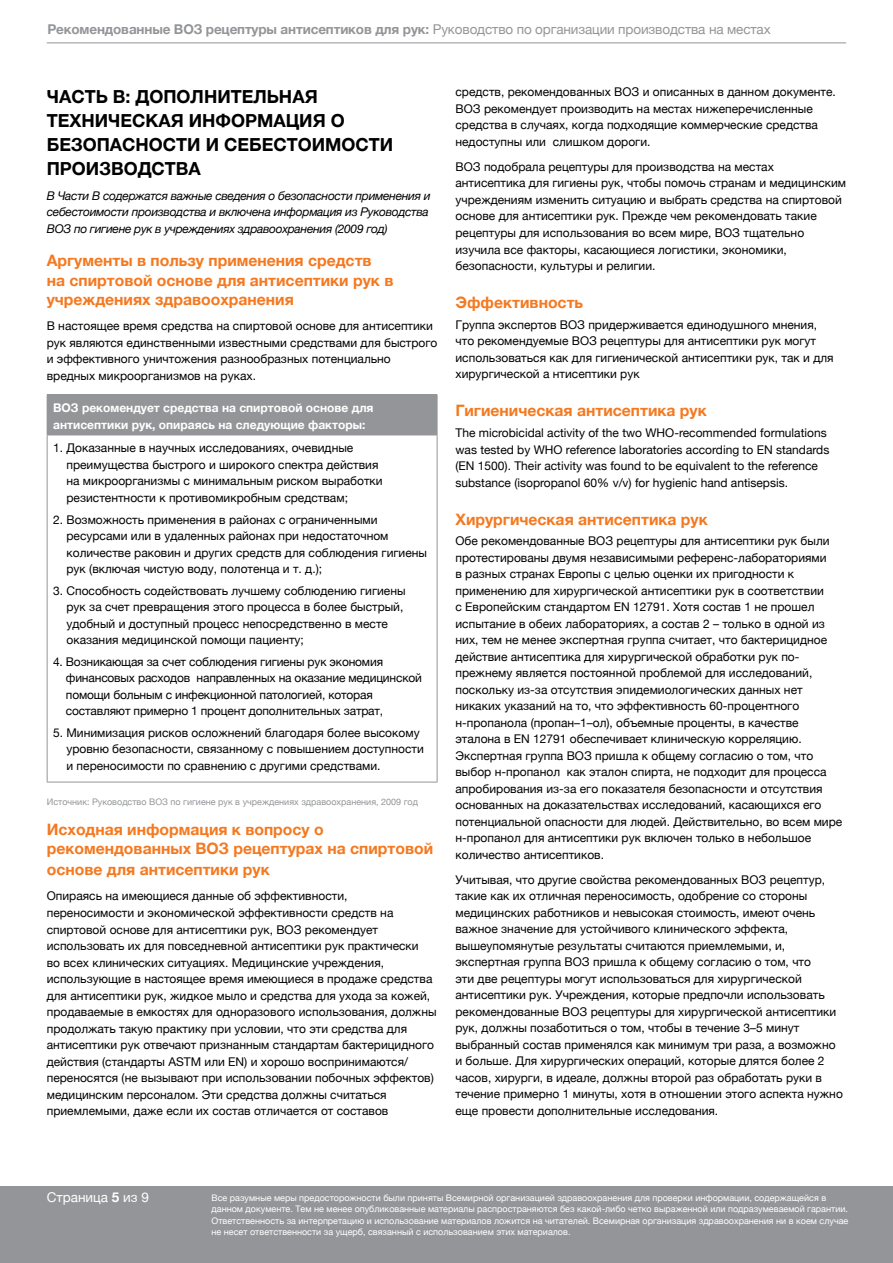
<style>
.page{position:relative;width:893px;height:1263px;background:#fff}
.page>*{position:absolute;margin:0;border:0;box-sizing:border-box;transform-origin:0 0}
.t1{font:700 18px/24px "Helvetica Neue";color:#000}
.t2{font:700 15.75px/19.5px "Helvetica Neue";color:#f47920}
.t3{font:700 13.5px "Helvetica Neue";letter-spacing:-.01em;color:#939598}
.t4{font:13.5px "Helvetica Neue";color:#fff}
.t5{font:12px/16.5px "Helvetica Neue";color:#000}
.t6{font:italic 12px/16.5px "Helvetica Neue";letter-spacing:-.025em;color:#000}
.t7{font:700 12px/16.5px "Helvetica Neue";color:#fff}
.t8{font:9px/11.2px "Helvetica Neue";color:#fff}
.t9{font:9px "Helvetica Neue";color:#939598}
.s1{font-weight:400}
.s2{font-weight:700}
</style>
<div class="page">
<hr style="left:47px;top:43px;width:799px;height:1px;background:#939598">
<div style="left:0;top:1186px;width:893px;height:77px;background:#939598"></div>
<div style="left:47px;top:395px;width:390px;height:40px;background:#939598"></div>
<hr style="left:47px;top:394px;width:390px;height:1px;background:#939598">
<hr style="left:437px;top:395px;width:1px;height:40px;background:#939598">
<hr style="left:47px;top:435px;width:390px;height:1px;background:#939598">
<hr style="left:47px;top:435px;width:1px;height:347px;background:#939598">
<hr style="left:437px;top:435px;width:1px;height:347px;background:#939598">
<hr style="left:47px;top:782px;width:390px;height:1px;background:#939598">
<p class="t3" style="left:47px;top:21px;width:725px">Рекомендованные ВОЗ рецептуры антисептиков для рук: <span class="s1">Руководство по организации производства на местах</span></p>
<h1 class="t1" style="left:47px;top:84px;width:348px">ЧАСТЬ В: ДОПОЛНИТЕЛЬНАЯ<br>ТЕХНИЧЕСКАЯ ИНФОРМАЦИЯ О<br>БЕЗОПАСНОСТИ И СЕБЕСТОИМОСТИ<br>ПРОИЗВОДСТВА</h1>
<p class="t6" style="left:47px;top:187px;width:385px">В Части В содержатся важные сведения о безопасности применения и себестоимости производства и включена информация из Руководства<br>ВОЗ по гигиене рук в учреждениях здравоохранения (2009 год)</p>
<h2 class="t2" style="left:47px;top:251px;width:348px">Аргументы в пользу применения средств на спиртовой основе для антисептики рук в учреждениях здравоохранения</h2>
<p class="t5" style="left:47px;top:318px;width:392px">В настоящее время средства на спиртовой основе для антисептики рук являются единственными известными средствами для быстрого и эффективного уничтожения разнообразных потенциально вредных микроорганизмов на руках.</p>
<p class="t7" style="left:53px;top:400px;width:322px">ВОЗ рекомендует средства на спиртовой основе для антисептики рук, опираясь на следующие факторы:</p>
<p class="t5" style="left:66px;top:440px;width:318px;text-indent:-13px">1. Доказанные в научных исследованиях, очевидные преимущества быстрого и широкого спектра действия на микроорганизмы с минимальным риском выработки резистентности к противомикробным средствам;</p>
<p class="t5" style="left:66px;top:511px;width:362px;text-indent:-13px">2. Возможность применения в районах с ограниченными ресурсами или в удаленных районах при недостаточном количестве раковин и других средств для соблюдения гигиены рук (включая чистую воду, полотенца и т. д.);</p>
<p class="t5" style="left:66px;top:582px;width:341px;text-indent:-13px">3. Способность содействовать лучшему соблюдению гигиены рук за счет превращения этого процесса в более быстрый, удобный и доступный процесс непосредственно в месте оказания медицинской помощи пациенту;</p>
<p class="t5" style="left:66px;top:653px;width:357px;text-indent:-13px">4. Возникающая за счет соблюдения гигиены рук экономия финансовых расходов направленных на оказание медицинской помощи больным с инфекционной патологией, которая составляют примерно 1 процент дополнительных затрат,</p>
<p class="t5" style="left:66px;top:724px;width:359px;text-indent:-13px">5. Минимизация рисков осложнений благодаря более высокому уровню безопасности, связанному с повышением доступности и переносимости по сравнению с другими средствами.</p>
<p class="t9" style="left:47px;top:797px;width:373px">Источник: Руководство ВОЗ по гигиене рук в учреждениях здравоохранения, 2009 год</p>
<h2 class="t2" style="left:47px;top:819px;width:388px">Исходная информация к вопросу о рекомендованных ВОЗ рецептурах на спиртовой</h2>
<h2 class="t2" style="left:47px;top:860px;width:225px">основе для антисептики рук</h2>
<p class="t5" style="left:47px;top:888px;width:391px">Опираясь на имеющиеся данные об эффективности, переносимости и экономической эффективности средств на спиртовой основе для антисептики рук, ВОЗ рекомендует использовать их для повседневной антисептики рук практически<br>во всех клинических ситуациях. Медицинские учреждения, использующие в настоящее время имеющиеся в продаже средства для антисептики рук, жидкое мыло и средства для ухода за кожей, продаваемые в емкостях для одноразового использования, должны продолжать такую практику при условии, что эти средства для антисептики рук отвечают признанным стандартам бактерицидного действия (стандарты ASTM или EN) и хорошо воспринимаются/ переносятся (не вызывают при использовании побочных эффектов) медицинским персоналом. Эти средства должны считаться приемлемыми, даже если их состав отличается от составов</p>
<p class="t5" style="left:455px;top:84px;width:382px">средств, рекомендованных ВОЗ и описанных в данном документе.<br>ВОЗ рекомендует производить на местах нижеперечисленные средства в случаях, когда подходящие коммерческие средства недоступны или слишком дороги.</p>
<p class="t5" style="left:455px;top:158px;width:392px">ВОЗ подобрала рецептуры для производства на местах антисептика для гигиены рук, чтобы помочь странам и медицинским учреждениям изменить ситуацию и выбрать средства на спиртовой основе для антисептики рук. Прежде чем рекомендовать такие рецептуры для использования во всем мире, ВОЗ тщательно изучила все факторы, касающиеся логистики, экономики, безопасности, культуры и религии.</p>
<h2 class="t2" style="left:455px;top:292px;width:129px">Эффективность</h2>
<p class="t5" style="left:455px;top:316px;width:380px">Группа экспертов ВОЗ придерживается единодушного мнения, что рекомендуемые ВОЗ рецептуры для антисептики рук могут использоваться как для гигиенической антисептики рук, так и для хирургической а нтисептики рук</p>
<h2 class="t2" style="left:455px;top:401px;width:253px">Гигиеническая антисептика рук</h2>
<p class="t5" style="left:455px;top:424px;width:375px">The microbicidal activity of the two WHO-recommended formulations was tested by WHO reference laboratories according to EN standards (EN 1500). Their activity was found to be equivalent to the reference substance (isopropanol 60% v/v) for hygienic hand antisepsis.</p>
<h2 class="t2" style="left:455px;top:509px;width:254px">Хирургическая антисептика рук</h2>
<p class="t5" style="left:455px;top:533px;width:388px">Обе рекомендованные ВОЗ рецептуры для антисептики рук были протестированы двумя независимыми референс-лабораториями<br>в разных странах Европы с целью оценки их пригодности к применению для хирургической антисептики рук в соответствии<br>с Европейским стандартом EN 12791. Хотя состав 1 не прошел испытание в обеих лабораториях, а состав 2 – только в одной из них, тем не менее экспертная группа считает, что бактерицидное действие антисептика для хирургической обработки рук по&shy;прежнему является постоянной проблемой для исследований, поскольку из-за отсутствия эпидемиологических данных нет никаких указаний на то, что эффективность 60-процентного н-пропанола (пропан–1–ол), объемные проценты, в качестве эталона в EN 12791 обеспечивает клиническую корреляцию.<br>Экспертная группа ВОЗ пришла к общему согласию о том, что выбор н-пропанол как эталон спирта, не подходит для процесса апробирования из-за его показателя безопасности и отсутствия основанных на доказательствах исследований, касающихся его потенциальной опасности для людей. Действительно, во всем мире н-пропанол для антисептики рук включен только в небольшое количество антисептиков.</p>
<p class="t5" style="left:455px;top:871px;width:389px">Учитывая, что другие свойства рекомендованных ВОЗ рецептур, такие как их отличная переносимость, одобрение со стороны медицинских работников и невысокая стоимость, имеют очень важное значение для устойчивого клинического эффекта, вышеупомянутые результаты считаются приемлемыми, и, экспертная группа ВОЗ пришла к общему согласию о том, что<br>эти две рецептуры могут использоваться для хирургической антисептики рук. Учреждения, которые предпочли использовать рекомендованные ВОЗ рецептуры для хирургической антисептики рук, должны позаботиться о том, чтобы в течение 3–5 минут выбранный состав применялся как минимум три раза, а возможно и больше. Для хирургических операций, которые длятся более 2 часов, хирурги, в идеале, должны второй раз обработать руки в течение примерно 1 минуты, хотя в отношении этого аспекта нужно еще провести дополнительные исследования.</p>
<p class="t4" style="left:47px;top:1189px;width:104px">Страница <span class="s2">5</span> из 9</p>
<p class="t8" style="left:212px;top:1192px;width:638px">Все разумные меры предосторожности были приняты Всемирной организацией здравоохранения для проверки информации, содержащейся в данном документе. Тем не менее опубликованные материалы распространяются без какой-либо четко выраженной или подразумеваемой гарантии.<br>Ответственность за интерпретацию и использование материалов ложится на читателей. Всемирная организация здравоохранения ни в коем случае не несет ответственности за ущерб, связанный с использованием этих материалов.</p>
</div>
